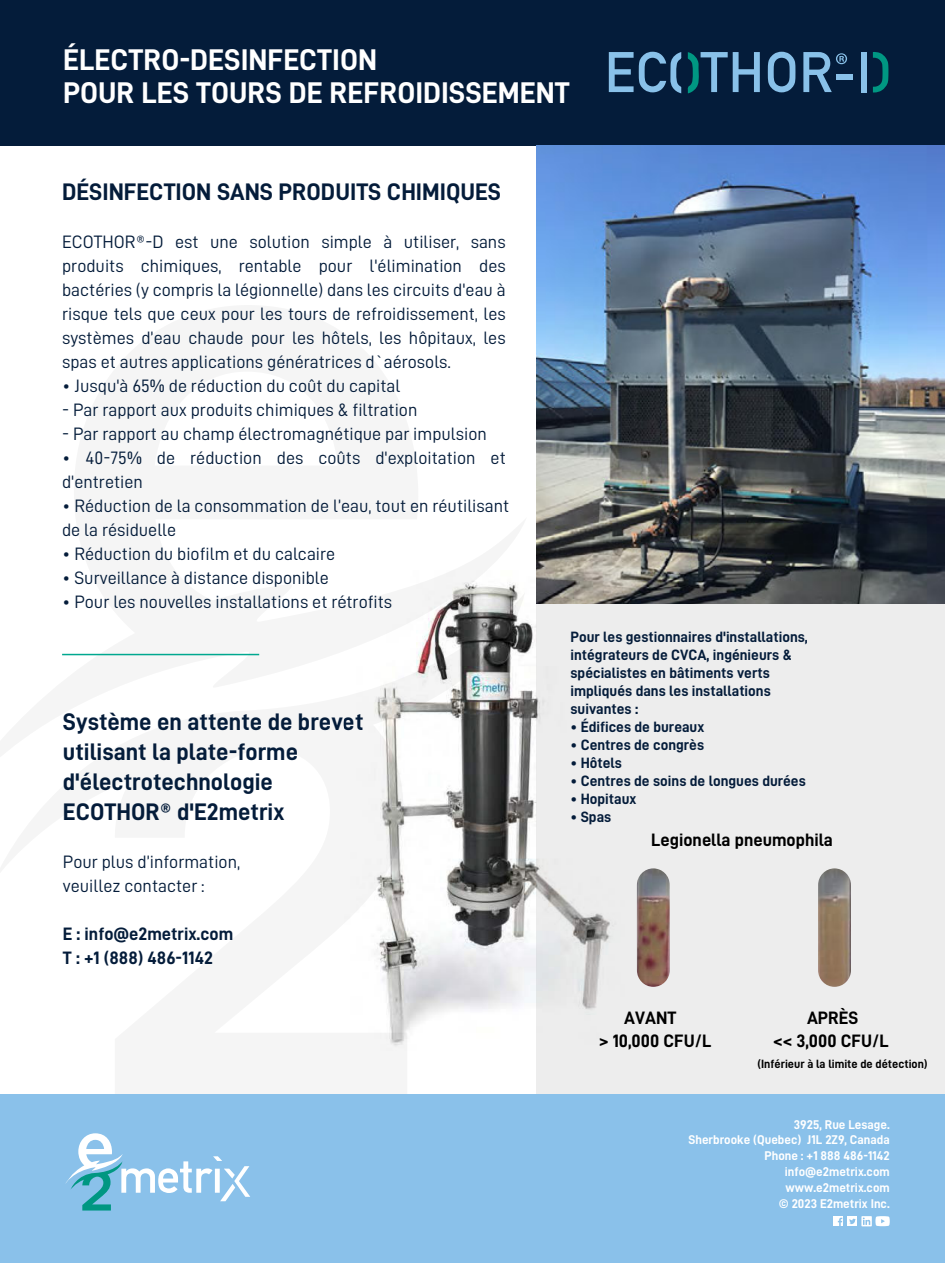
<style>
.page{position:relative;width:945px;height:1263px;background:#fff}
.page>*{position:absolute;margin:0;border:0;box-sizing:border-box;transform-origin:0 0}
.t1{font:30px/33px "D DIN Bold";color:#fff}
.t2{font:24px/30px "D DIN Bold";color:#041c3a}
.t3{font:18px/24px "D DIN";color:#041c3a}
.t4{font:18px/23.7px "D DIN Bold";color:#000;text-align:center}
.t5{font:18px/24px "D DIN Bold";color:#041c3a}
.t6{font:15px/18px "D DIN Bold";color:#041c3a}
.t7{font:12.75px/15.9px "D DIN Bold";color:#fff;text-align:right}
.t8{font:12px "D DIN Bold";color:#000}
</style>
<div class="page">
<div style="left:536px;top:604px;width:409px;height:491px;background:#ededed"></div>
<div style="left:0;top:0;width:945px;height:145px;background:#041c3a"></div>
<div style="left:0;top:1095px;width:945px;height:168px;background:#8ac1ea"></div>
<svg style="left:65px;top:1133px;width:185px;height:77px"></svg>
<div style="left:833px;top:1216px;width:10px;height:10px;background:#fff"></div>
<svg style="left:838px;top:1218px;width:4px;height:8px"></svg>
<div style="left:847px;top:1216px;width:10px;height:10px;background:#fff"></div>
<svg style="left:849px;top:1219px;width:7px;height:5px"></svg>
<div style="left:861px;top:1216px;width:11px;height:10px;background:#fff"></div>
<svg style="left:863px;top:1216px;width:27px;height:10px"></svg>
<img style="left:536px;top:145px;width:409px;height:459px">
<hr style="left:62px;top:654px;width:197px;height:1px;background:#00a88f">
<img style="left:637px;top:868px;width:33px;height:119px;border-radius:17px">
<img style="left:818px;top:868px;width:33px;height:119px;border-radius:17px">
<img style="left:344px;top:570px;width:280px;height:480px">
<svg style="left:768px;top:52px;width:27px;height:40px"></svg>
<div style="left:836px;top:74px;width:17px;height:5px;background:#89c1e9"></div>
<svg style="left:688px;top:52px;width:72px;height:41px"></svg>
<svg style="left:609px;top:52px;width:72px;height:41px"></svg>
<svg style="left:873px;top:52px;width:15px;height:40px"></svg>
<div style="left:861px;top:52px;width:6px;height:40px;background:#89c1e9"></div>
<svg style="left:803px;top:52px;width:44px;height:40px"></svg>
<h1 class="t1" style="left:63px;top:42px;width:508px">ÉLECTRO-DESINFECTION<br>POUR LES TOURS DE REFROIDISSEMENT</h1>
<h2 class="t2" style="left:62px;top:176px;width:440px">DÉSINFECTION SANS PRODUITS CHIMIQUES</h2>
<p class="t3" style="left:62px;top:231px;width:445px;text-align:justify">ECOTHOR®-D est une solution simple à utiliser, sans produits chimiques, rentable pour l'élimination des bactéries (y compris la légionnelle) dans les circuits d'eau à risque tels que ceux pour les tours de refroidissement, les systèmes d’eau chaude pour les hôtels, les hôpitaux, les spas et autres applications génératrices d`aérosols.</p>
<p class="t3" style="left:62px;top:375px;width:340px">• Jusqu'à 65% de réduction du coût du capital</p>
<p class="t3" style="left:62px;top:399px;width:357px">- Par rapport aux produits chimiques &amp; filtration</p>
<p class="t3" style="left:62px;top:423px;width:426px">- Par rapport au champ électromagnétique par impulsion</p>
<p class="t3" style="left:62px;top:447px;width:445px">• 40-75% de réduction des coûts d'exploitation et d'entretien</p>
<p class="t3" style="left:62px;top:495px;width:449px">• Réduction de la consommation de l’eau, tout en réutilisant de la résiduelle</p>
<p class="t3" style="left:62px;top:543px;width:275px">• Réduction du biofilm et du calcaire</p>
<p class="t3" style="left:62px;top:567px;width:268px">• Surveillance à distance disponible</p>
<p class="t3" style="left:62px;top:591px;width:332px">• Pour les nouvelles installations et rétrofits</p>
<h2 class="t2" style="left:63px;top:706px;width:302px">Système en attente de brevet utilisant la plate-forme d'électrotechnologie<br>ECOTHOR® d'E2metrix</h2>
<p class="t3" style="left:63px;top:850px;width:179px">Pour plus d’information, veuillez contacter :</p>
<p class="t5" style="left:63px;top:921px;width:172px">E : info@e2metrix.com<br>T : +1 (888) 486-1142</p>
<p class="t6" style="left:571px;top:627px;width:239px">Pour les gestionnaires d'installations, intégrateurs de CVCA, ingénieurs &amp; spécialistes en bâtiments verts impliqués dans les installations suivantes :</p>
<p class="t6" style="left:571px;top:717px;width:135px">• Édifices de bureaux</p>
<p class="t6" style="left:571px;top:735px;width:135px">• Centres de congrès</p>
<p class="t6" style="left:571px;top:753px;width:53px">• Hôtels</p>
<p class="t6" style="left:571px;top:771px;width:237px">• Centres de soins de longues durées</p>
<p class="t6" style="left:571px;top:789px;width:67px">• Hopitaux</p>
<p class="t6" style="left:571px;top:807px;width:42px">• Spas</p>
<p class="t4" style="left:651px;top:828px;width:183px">Legionella pneumophila</p>
<p class="t4" style="left:599px;top:1005px;width:114px">AVANT<br>&gt; 10,000 CFU/L</p>
<p class="t4" style="left:807px;top:1005px;width:53px">APRÈS</p>
<p class="t8" style="left:757px;top:1057px;width:172px">(Inférieur à la limite de détection)</p>
<p class="t4" style="left:773px;top:1029px;width:117px">&lt;&lt; 3,000 CFU/L</p>
<p class="t7" style="left:688px;top:1116px;width:203px">3925, Rue Lesage.<br>Sherbrooke (Quebec) J1L 2Z9, Canada<br>Phone : +1 888 486-1142 info@e2metrix.com www.e2metrix.com<br>© 2023 E2metrix Inc.</p>
</div>
